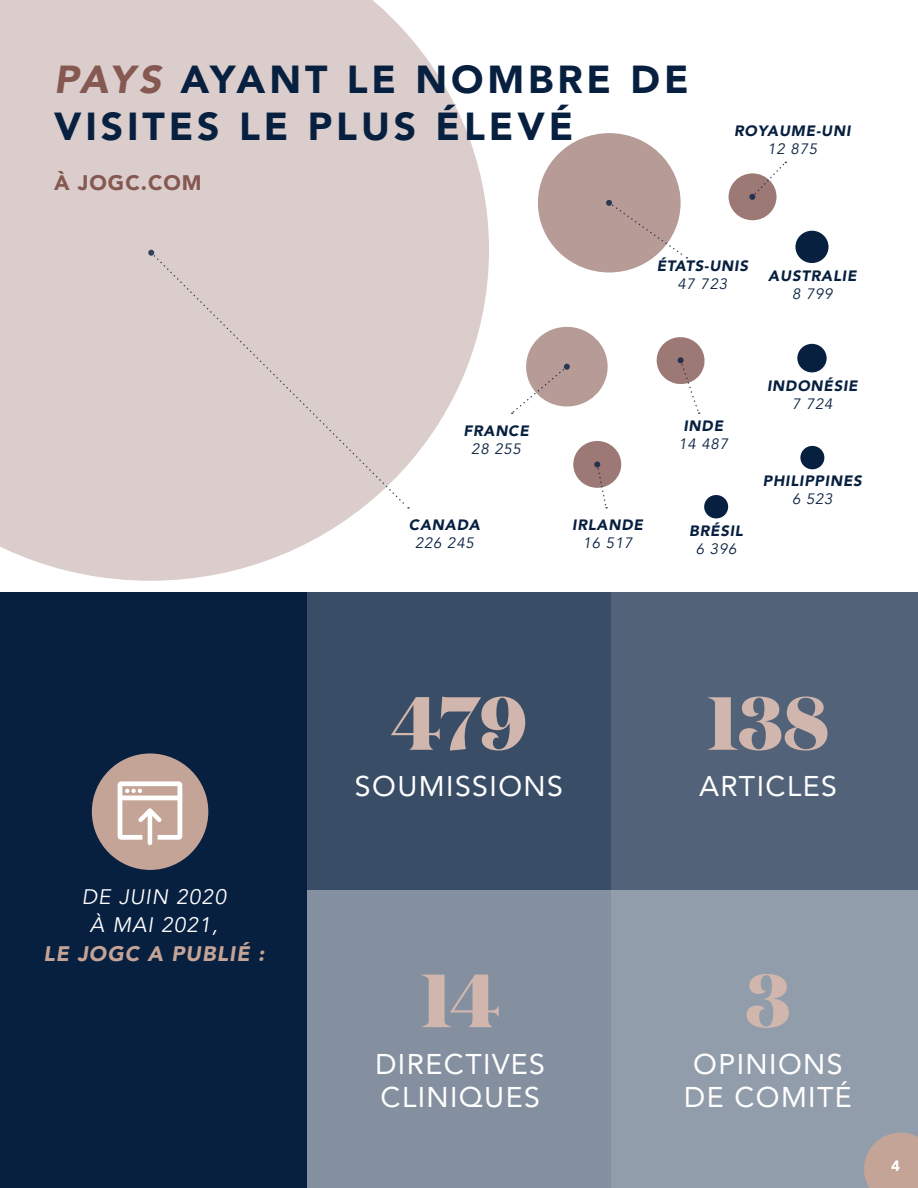
<style>
.page{position:relative;width:918px;height:1188px;background:#fff}
.page>*{position:absolute;margin:0;border:0;box-sizing:border-box;transform-origin:0 0}
.Stats_Number{font:800 75px "Domaine Display";letter-spacing:-.01em;color:#d0b6ac}
.t1{font:900 39px/46.8px "Avenir";letter-spacing:.1em;color:#082040}
.Stats_Body{font:28.5px/33px "Avenir";letter-spacing:.05em;color:#fff}
.Stats_Body-2{font:italic 21px/28.5px "Avenir";letter-spacing:.05em;color:#fff;text-align:center}
.Subheader{font:900 21px "Avenir";letter-spacing:.05em;color:#855852}
.Stats_Body-3{font:italic 900 15px "Avenir";letter-spacing:.05em;color:#082040}
.Stats_Body-4{font:italic 15px "Avenir";letter-spacing:.05em;color:#082040}
.t2{font:900 15px "Avenir";color:#fff}
.s1{font-style:italic;color:#855852}
.s2{font-weight:900;color:#c4a497}
</style>
<div class="page">
<svg style="left:0;top:0;width:489px;height:581px;fill:#dacdcb"></svg>
<div style="left:0;top:593px;width:307px;height:595px;background:#082040"></div>
<div style="left:307px;top:593px;width:306px;height:297px;background:#394d66"></div>
<div style="left:307px;top:890px;width:306px;height:298px;background:#84909f"></div>
<div style="left:612px;top:593px;width:306px;height:297px;background:#526379"></div>
<div style="left:612px;top:890px;width:306px;height:298px;background:#929dab"></div>
<div style="left:92px;top:753px;width:116px;height:117px;background:#c4a497;border-radius:50%"></div>
<svg style="left:118px;top:781px;width:64px;height:64px"></svg>
<div style="left:152px;top:254px;width:257px;height:254px;background:#dacdcb"></div>
<div style="left:148px;top:249px;width:6px;height:7px;background:#32425b;border-radius:50%"></div>
<div style="left:538px;top:133px;width:143px;height:139px;background:#b69b97;border-radius:50%"></div>
<div style="left:526px;top:327px;width:82px;height:79px;background:#b69b97;border-radius:50%"></div>
<div style="left:573px;top:441px;width:48px;height:47px;background:#9d7975;border-radius:50%"></div>
<div style="left:729px;top:173px;width:48px;height:47px;background:#9d7975;border-radius:50%"></div>
<svg style="left:606px;top:199px;width:81px;height:60px"></svg>
<svg style="left:511px;top:368px;width:57px;height:46px"></svg>
<svg style="left:564px;top:363px;width:6px;height:7px"></svg>
<svg style="left:656px;top:337px;width:49px;height:77px"></svg>
<svg style="left:677px;top:357px;width:7px;height:6px"></svg>
<svg style="left:596px;top:468px;width:11px;height:40px"></svg>
<svg style="left:594px;top:461px;width:7px;height:7px"></svg>
<svg style="left:749px;top:162px;width:37px;height:38px"></svg>
<div style="left:704px;top:495px;width:24px;height:23px;background:#082040;border-radius:50%"></div>
<div style="left:800px;top:446px;width:24px;height:23px;background:#082040;border-radius:50%"></div>
<div style="left:795px;top:231px;width:34px;height:32px;background:#082040;border-radius:50%"></div>
<div style="left:797px;top:344px;width:30px;height:28px;background:#082040;border-radius:50%"></div>
<svg style="left:864px;top:1133px;width:54px;height:55px;background:#bea399"></svg>
<p class="t1" style="left:54px;top:55px;width:636px"><span class="s1">PAYS</span> AYANT LE NOMBRE DE<br>VISITES LE PLUS ÉLEVÉ</p>
<p class="Subheader" style="left:54px;top:165px;width:149px">À JOGC.COM</p>
<p class="Stats_Body-3" style="left:734px;top:118px;width:118px">ROYAUME-UNI</p>
<p class="Stats_Body-4" style="left:768px;top:140px;width:51px">12 875</p>
<p class="Stats_Body-3" style="left:463px;top:418px;width:67px">FRANCE</p>
<p class="Stats_Body-4" style="left:471px;top:440px;width:51px">28 255</p>
<p class="Stats_Body-3" style="left:409px;top:513px;width:72px">CANADA</p>
<p class="Stats_Body-4" style="left:415px;top:534px;width:60px">226 245</p>
<p class="Stats_Body-3" style="left:657px;top:253px;width:93px">ÉTATS-UNIS</p>
<p class="Stats_Body-4" style="left:678px;top:275px;width:51px">47 723</p>
<p class="Stats_Body-3" style="left:768px;top:263px;width:90px">AUSTRALIE</p>
<p class="Stats_Body-4" style="left:792px;top:285px;width:42px">8 799</p>
<p class="Stats_Body-3" style="left:572px;top:513px;width:72px">IRLANDE</p>
<p class="Stats_Body-4" style="left:583px;top:534px;width:51px">16 517</p>
<p class="Stats_Body-3" style="left:683px;top:413px;width:41px">INDE</p>
<p class="Stats_Body-4" style="left:678px;top:434px;width:51px">14 487</p>
<p class="Stats_Body-3" style="left:689px;top:519px;width:55px">BRÉSIL</p>
<p class="Stats_Body-4" style="left:696px;top:540px;width:42px">6 396</p>
<p class="Stats_Body-3" style="left:767px;top:374px;width:92px">INDONÉSIE</p>
<p class="Stats_Body-4" style="left:792px;top:395px;width:42px">7 724</p>
<p class="Stats_Body-3" style="left:763px;top:468px;width:100px">PHILIPPINES</p>
<p class="Stats_Body-4" style="left:792px;top:490px;width:42px">6 523</p>
<p class="Stats_Body-2" style="left:43px;top:883px;width:222px">DE JUIN 2020<br>À MAI 2021,<br><span class="s2">LE JOGC A PUBLIÉ :</span></p>
<p class="Stats_Number" style="left:391px;top:674px;width:138px">479</p>
<p class="Stats_Body" style="left:355px;top:769px;width:210px">SOUMISSIONS</p>
<p class="Stats_Number" style="left:421px;top:951px;width:80px">14</p>
<p class="Stats_Body" style="left:375px;top:1046px;width:171px">DIRECTIVES<br>CLINIQUES</p>
<p class="Stats_Number" style="left:707px;top:674px;width:123px">138</p>
<p class="Stats_Body" style="left:699px;top:769px;width:139px">ARTICLES</p>
<p class="Stats_Number" style="left:746px;top:951px;width:46px">3</p>
<p class="Stats_Body" style="left:684px;top:1046px;width:169px;text-align:center">OPINIONS<br>DE COMITÉ</p>
<p class="t2" style="left:891px;top:1153px;width:10px">4</p>
</div>
